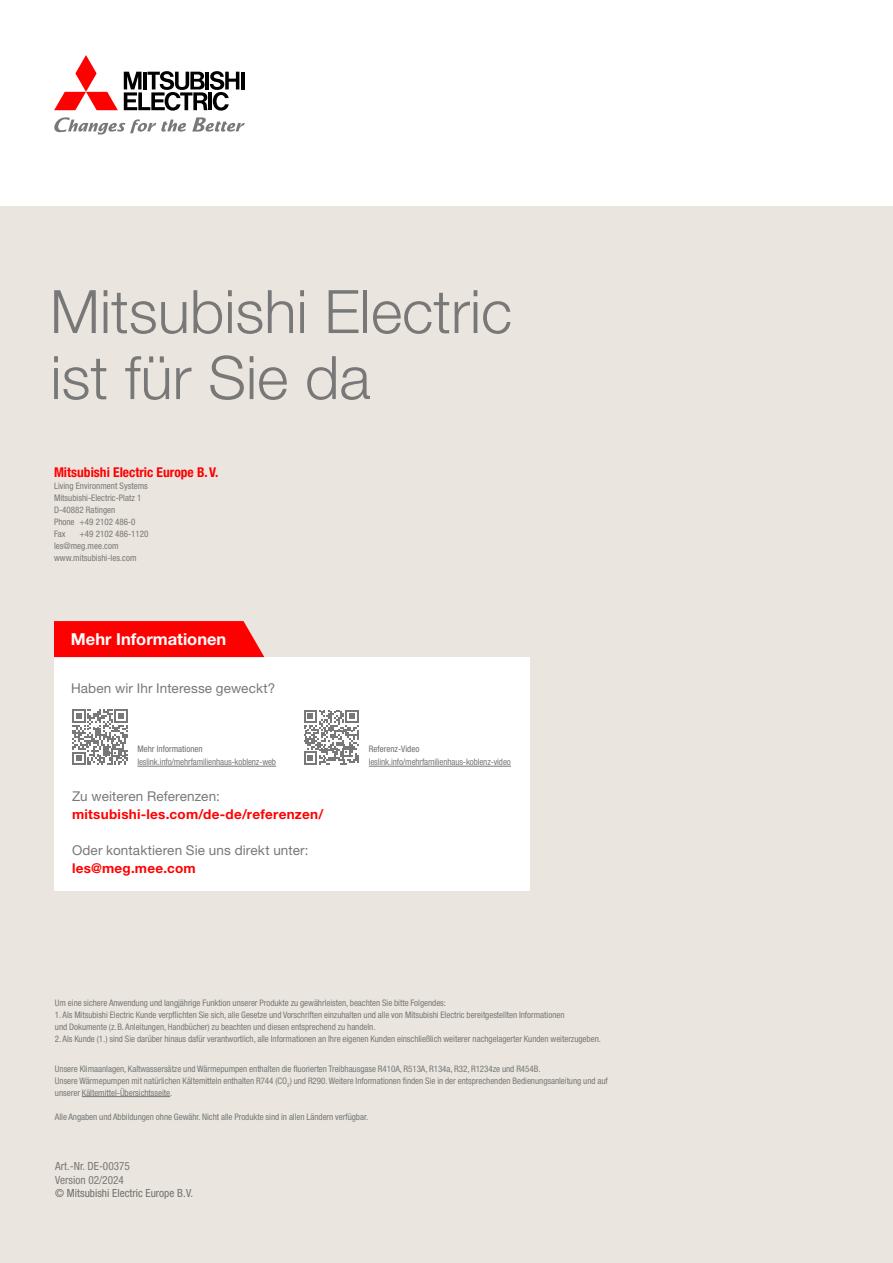
<style>
.page{position:relative;width:893px;height:1263px;background:#fff}
.page>*{position:absolute;margin:0;border:0;box-sizing:border-box;transform-origin:0 0}
.t1{font:300 60px/66px "Helvetica Neue LT Pro";color:#787878}
.t2{font:700 16.5px "Helvetica Neue LT Pro";color:#fff}
.t3{font:13.5px "Helvetica Neue LT Pro";letter-spacing:.01em;color:#787878}
.t4{font:700 13.5px "Helvetica Neue LT Pro";letter-spacing:.02em;color:#f00}
.t5{font:700 condensed 13.5px "Helvetica Neue LT Pro";color:#f00}
.t6{font:condensed 11.25px/13.5px "Helvetica Neue LT Pro";color:#787878}
.t7{font:condensed 11.25px "Helvetica Neue LT Pro";color:#6f7070}
.t8{font:condensed 9px/12px "Helvetica Neue LT Pro";letter-spacing:-.005em;color:#787878}
.t9{font:condensed 9px "Helvetica Neue LT Pro";color:#6f7070}
</style>
<div class="page">
<div style="left:0;top:207px;width:893px;height:1056px;background:#eae6df"></div>
<div style="left:54px;top:657px;width:475px;height:234px;background:#fff"></div>
<hr style="left:137px;top:766px;width:139px;height:1px;background:#787878">
<hr style="left:369px;top:766px;width:142px;height:1px;background:#787878">
<svg style="left:54px;top:621px;width:210px;height:36px;background:#fd0b0b"></svg>
<svg style="left:72px;top:709px;width:56px;height:56px"></svg>
<svg style="left:304px;top:710px;width:55px;height:55px"></svg>
<hr style="left:82px;top:1096px;width:88px;height:1px;background:#787878">
<svg style="left:192px;top:117px;width:53px;height:15px"></svg>
<svg style="left:54px;top:117px;width:132px;height:18px"></svg>
<svg style="left:54px;top:55px;width:64px;height:55px"></svg>
<hr style="left:241px;top:72px;width:3px;height:17px;background:#000">
<svg style="left:124px;top:71px;width:115px;height:40px"></svg>
<h1 class="t1" style="left:50px;top:277px;width:464px">Mitsubishi Electric ist für Sie da</h1>
<h3 class="t5" style="left:54px;top:464px;width:166px">Mitsubishi Electric Europe B.V.</h3>
<p class="t8" style="left:54px;top:480px;width:95px">Living Environment Systems<br>Mitsubishi-Electric-Platz 1<br>D-40882 Ratingen<br>Phone +49 2102 486-0<br>Fax</p>
<p class="t8" style="left:54px;top:528px;width:96px;text-indent:26px">+49 2102 486-1120 les@meg.mee.com www.mitsubishi-les.com</p>
<h2 class="t2" style="left:71px;top:629px;width:157px">Mehr Informationen</h2>
<h3 class="t3" style="left:71px;top:680px;width:206px">Haben wir Ihr Interesse geweckt?</h3>
<p class="t9" style="left:137px;top:743px;width:67px">Mehr Informationen</p>
<p class="t8" style="left:137px;top:756px;width:140px">leslink.info/mehrfamilienhaus-koblenz-web</p>
<h3 class="t3" style="left:72px;top:788px;width:149px">Zu weiteren Referenzen:</h3>
<h3 class="t4" style="left:72px;top:806px;width:253px">mitsubishi-les.com/de-de/referenzen/</h3>
<h3 class="t3" style="left:72px;top:842px;width:238px">Oder kontaktieren Sie uns direkt unter:</h3>
<h3 class="t4" style="left:72px;top:860px;width:125px">les@meg.mee.com</h3>
<p class="t9" style="left:369px;top:743px;width:52px">Referenz-Video</p>
<p class="t8" style="left:369px;top:756px;width:144px">leslink.info/mehrfamilienhaus-koblenz-video</p>
<p class="t8" style="left:55px;top:996px;width:393px">Um eine sichere Anwendung und langjährige Funktion unserer Produkte zu gewährleisten, beachten Sie bitte Folgendes:</p>
<p class="t8" style="left:55px;top:1008px;width:511px">1. Als Mitsubishi Electric Kunde verpflichten Sie sich, alle Gesetze und Vorschriften einzuhalten und alle von Mitsubishi Electric bereitgestellten Informationen und Dokumente (z.B. Anleitungen, Handbücher) zu beachten und diesen entsprechend zu handeln.</p>
<p class="t8" style="left:55px;top:1032px;width:547px">2. Als Kunde (1.) sind Sie darüber hinaus dafür verantwortlich, alle Informationen an Ihre eigenen Kunden einschließlich weiterer nachgelagerter Kunden weiterzugeben.</p>
<p class="t8" style="left:55px;top:1062px;width:554px">Unsere Klimaanlagen, Kaltwassersätze und Wärmepumpen enthalten die fluorierten Treibhausgase R410A, R513A, R134a, R32, R1234ze und R454B.<br>Unsere Wärmepumpen mit natürlichen Kältemitteln enthalten R744 (CO<sub>2</sub>) und R290. Weitere Informationen finden Sie in der entsprechenden Bedienungsanleitung und auf unserer Kältemittel-Übersichtsseite.</p>
<p class="t8" style="left:55px;top:1110px;width:315px">Alle Angaben und Abbildungen ohne Gewähr. Nicht alle Produkte sind in allen Ländern verfügbar.</p>
<p class="t6" style="left:55px;top:1159px;width:76px">Art.-Nr. DE-00375<br>Version 02/2024</p>
<p class="t7" style="left:55px;top:1186px;width:139px">© Mitsubishi Electric Europe B.V.</p>
</div>
